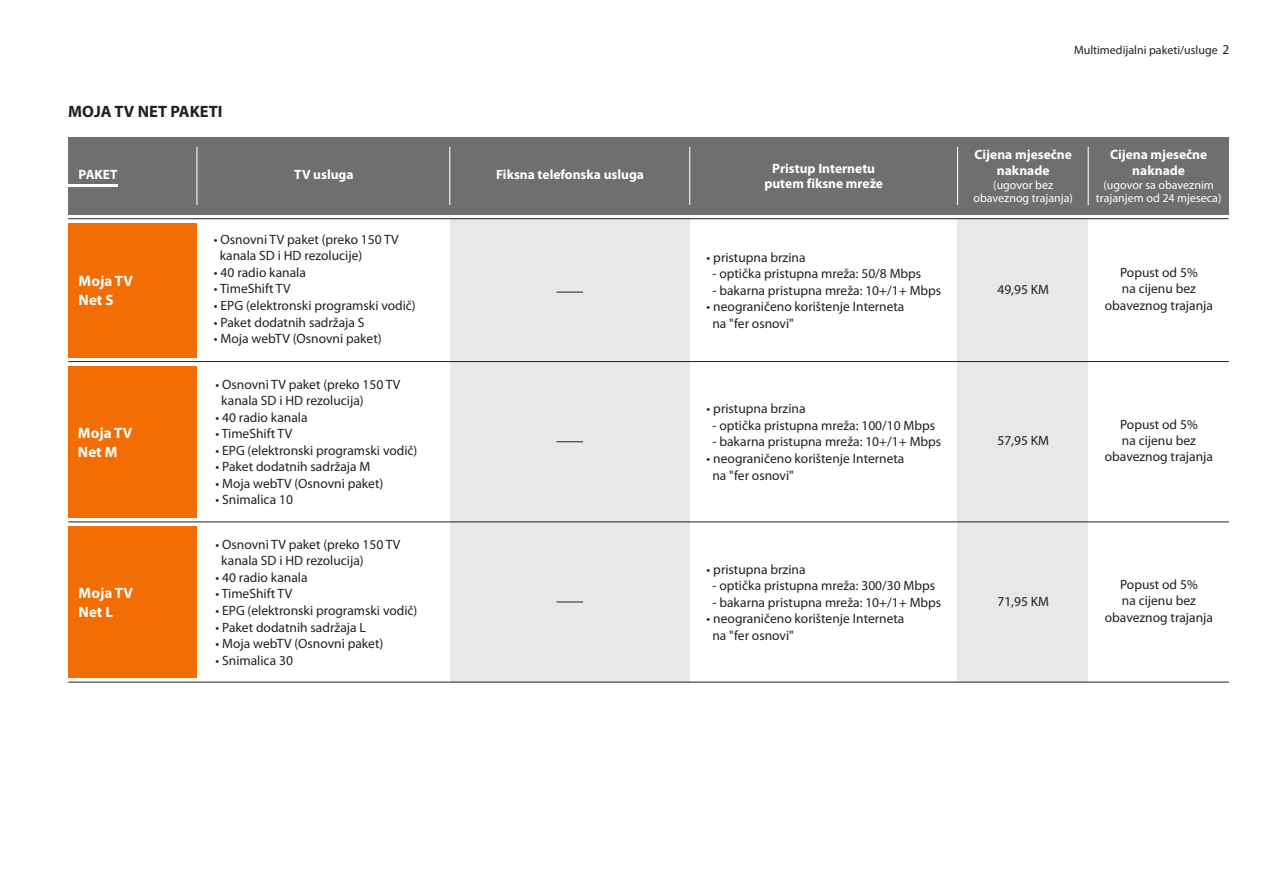
<style>
.page{position:relative;width:1263px;height:893px;background:#fff}
.page>*{position:absolute;margin:0;border:0;box-sizing:border-box;transform-origin:0 0}
.t1{font:700 16.5px "Myriad Pro";color:#231f20}
.t2{font:700 15px/19.5px "Myriad Pro";color:#fff}
.t3{font:13.5px/16.2px "Myriad Pro";color:#231f20}
.t4{font:700 13.5px/15.9px "Myriad Pro";color:#fff;text-align:center}
.t5{font:12px/13.6px "Myriad Pro";color:#fff;text-align:center}
.t6{font:12px "Myriad Pro";color:#231f20}
.s1{font-size:13.5px}
</style>
<div class="page">
<div style="left:957px;top:219px;width:131px;height:463px;background:#e7e8e8"></div>
<div style="left:450px;top:219px;width:240px;height:463px;background:#e7e8e8"></div>
<div style="left:68px;top:526px;width:129px;height:152px;background:#f26d03"></div>
<div style="left:68px;top:366px;width:129px;height:152px;background:#f26d03"></div>
<div style="left:68px;top:223px;width:129px;height:134px;background:#f26d03"></div>
<hr style="left:68px;top:361px;width:1161px;height:1px;background:#231f20">
<hr style="left:68px;top:522px;width:1161px;height:1px;background:#231f20">
<svg style="left:556px;top:441px;width:27px;height:1px"></svg>
<svg style="left:556px;top:292px;width:27px;height:1px"></svg>
<svg style="left:556px;top:602px;width:27px;height:1px"></svg>
<hr style="left:68px;top:682px;width:1161px;height:1px;background:#231f20">
<hr style="left:68px;top:218px;width:1161px;height:1px;background:#231f20">
<div style="left:68px;top:137px;width:1161px;height:77px;background:#6d6f71"></div>
<hr style="left:957px;top:147px;width:1px;height:58px;background:#fff">
<hr style="left:1088px;top:147px;width:1px;height:58px;background:#fff">
<hr style="left:689px;top:147px;width:1px;height:58px;background:#fff">
<hr style="left:449px;top:147px;width:1px;height:58px;background:#fff">
<hr style="left:196px;top:147px;width:1px;height:58px;background:#fff">
<hr style="left:68px;top:185px;width:50px;height:2px;background:#fff">
<p class="t1" style="left:68px;top:105px;width:156px">MOJA TV NET PAKETI</p>
<p class="t4" style="left:79px;top:168px;width:40px">PAKET</p>
<p class="t4" style="left:294px;top:168px;width:61px">TV usluga</p>
<p class="t4" style="left:496px;top:168px;width:149px">Fiksna telefonska usluga</p>
<p class="t4" style="left:764px;top:161px;width:120px">Pristup Internetu putem fiksne mreže</p>
<p class="t2" style="left:79px;top:272px;width:56px">Moja TV<br>Net S</p>
<p class="t2" style="left:78px;top:424px;width:56px">Moja TV<br>Net M</p>
<p class="t2" style="left:79px;top:584px;width:56px">Moja TV<br>Net L</p>
<p class="t3" style="left:220px;top:232px;width:181px;text-indent:-6px">• Osnovni TV paket (preko 150 TV kanala SD i HD rezolucije)</p>
<p class="t3" style="left:214px;top:265px;width:94px">• 40 radio kanala</p>
<p class="t3" style="left:214px;top:282px;width:78px">• TimeShift TV</p>
<p class="t3" style="left:214px;top:298px;width:203px">• EPG (elektronski programski vodič)</p>
<p class="t3" style="left:214px;top:315px;width:152px">• Paket dodatnih sadržaja S</p>
<p class="t3" style="left:214px;top:332px;width:169px">• Moja webTV (Osnovni paket)</p>
<p class="t3" style="left:221px;top:377px;width:181px;text-indent:-6px">• Osnovni TV paket (preko 150 TV kanala SD i HD rezolucija)</p>
<p class="t3" style="left:216px;top:410px;width:94px">• 40 radio kanala</p>
<p class="t3" style="left:216px;top:427px;width:78px">• TimeShift TV</p>
<p class="t3" style="left:216px;top:443px;width:203px">• EPG (elektronski programski vodič)</p>
<p class="t3" style="left:216px;top:460px;width:156px">• Paket dodatnih sadržaja M</p>
<p class="t3" style="left:216px;top:476px;width:169px">• Moja webTV (Osnovni paket)</p>
<p class="t3" style="left:216px;top:493px;width:79px">• Snimalica 10</p>
<p class="t3" style="left:221px;top:537px;width:181px;text-indent:-6px">• Osnovni TV paket (preko 150 TV kanala SD i HD rezolucija)</p>
<p class="t3" style="left:216px;top:570px;width:94px">• 40 radio kanala</p>
<p class="t3" style="left:216px;top:587px;width:78px">• TimeShift TV</p>
<p class="t3" style="left:216px;top:603px;width:203px">• EPG (elektronski programski vodič)</p>
<p class="t3" style="left:216px;top:620px;width:152px">• Paket dodatnih sadržaja L</p>
<p class="t3" style="left:216px;top:637px;width:169px">• Moja webTV (Osnovni paket)</p>
<p class="t3" style="left:216px;top:653px;width:79px">• Snimalica 30</p>
<p class="t3" style="left:707px;top:250px;width:100px">• pristupna brzina</p>
<p class="t3" style="left:707px;top:300px;width:199px">• neograničeno korištenje Interneta</p>
<p class="t3" style="left:712px;top:267px;width:210px">- optička pristupna mreža: 50/8 Mbps</p>
<p class="t3" style="left:712px;top:283px;width:230px">- bakarna pristupna mreža: 10+/1+ Mbps</p>
<p class="t3" style="left:712px;top:316px;width:83px">na "fer osnovi"</p>
<p class="t3" style="left:707px;top:402px;width:100px">• pristupna brzina</p>
<p class="t3" style="left:707px;top:452px;width:199px">• neograničeno korištenje Interneta</p>
<p class="t3" style="left:712px;top:418px;width:224px">- optička pristupna mreža: 100/10 Mbps</p>
<p class="t3" style="left:712px;top:435px;width:230px">- bakarna pristupna mreža: 10+/1+ Mbps</p>
<p class="t3" style="left:712px;top:468px;width:83px">na "fer osnovi"</p>
<p class="t3" style="left:707px;top:562px;width:100px">• pristupna brzina</p>
<p class="t3" style="left:707px;top:612px;width:199px">• neograničeno korištenje Interneta</p>
<p class="t3" style="left:712px;top:579px;width:224px">- optička pristupna mreža: 300/30 Mbps</p>
<p class="t3" style="left:712px;top:595px;width:230px">- bakarna pristupna mreža: 10+/1+ Mbps</p>
<p class="t3" style="left:712px;top:628px;width:83px">na "fer osnovi"</p>
<p class="t6" style="left:1074px;top:45px;width:157px">Multimedijalni paketi/usluge <span class="s1">2</span></p>
<p class="t4" style="left:974px;top:147px;width:99px">Cijena mjesečne naknade</p>
<p class="t5" style="left:973px;top:179px;width:101px">(ugovor bez obaveznog trajanja)</p>
<p class="t4" style="left:1110px;top:147px;width:99px">Cijena mjesečne naknade</p>
<p class="t5" style="left:1096px;top:179px;width:127px">(ugovor sa obaveznim trajanjem od 24 mjeseca)</p>
<p class="t3" style="left:997px;top:282px;width:53px">49,95 KM</p>
<p class="t3" style="left:1105px;top:266px;width:110px;text-align:center">Popust od 5%<br>na cijenu bez obaveznog trajanja</p>
<p class="t3" style="left:997px;top:434px;width:53px">57,95 KM</p>
<p class="t3" style="left:1105px;top:417px;width:110px;text-align:center">Popust od 5%<br>na cijenu bez obaveznog trajanja</p>
<p class="t3" style="left:997px;top:594px;width:53px">71,95 KM</p>
<p class="t3" style="left:1105px;top:578px;width:110px;text-align:center">Popust od 5%<br>na cijenu bez obaveznog trajanja</p>
</div>
